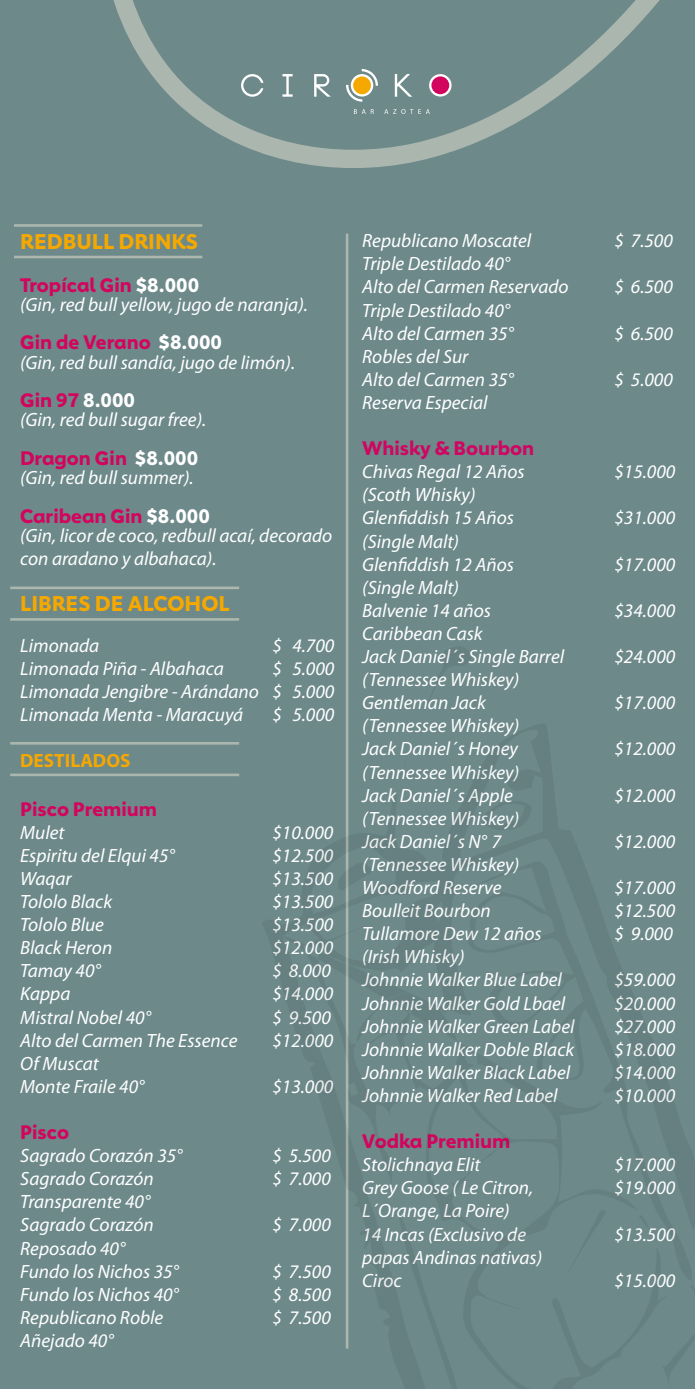
<style>
.page{position:relative;width:695px;height:1389px;background:#fff}
.page>*{position:absolute;margin:0;border:0;box-sizing:border-box;transform-origin:0 0}
.t1{font:700 21px "Carnero";color:#f5a800}
.t2{font:italic 19.25px/23.1px "Myriad Pro";color:#fff}
.t3{font:700 19.25px "Carnero";color:#d3045e}
.t4{font:700 19.25px "Carnero";color:#cf0662}
.t5{font:700 19.25px "Myriad Pro";color:#f5a800}
.s1{color:#fff}
</style>
<div class="page">
<div style="left:0;top:0;width:694px;height:1389px;background:#6d898a"></div>
<hr style="left:346px;top:234px;width:2px;height:1115px;background:#abb7ae">
<hr style="left:14px;top:224px;width:188px;height:3px;background:#abb7ae">
<hr style="left:14px;top:256px;width:188px;height:2px;background:#abb7ae">
<hr style="left:10px;top:587px;width:229px;height:2px;background:#abb7ae">
<hr style="left:10px;top:618px;width:229px;height:3px;background:#abb7ae">
<hr style="left:10px;top:742px;width:229px;height:3px;background:#abb7ae">
<hr style="left:10px;top:774px;width:229px;height:2px;background:#abb7ae">
<svg style="left:113px;top:0;width:547px;height:168px"></svg>
<svg style="left:345px;top:646px;width:4px;height:703px"></svg>
<p class="t1" style="left:20px;top:229px;width:179px">REDBULL DRINKS</p>
<p class="t3" style="left:20px;top:273px;width:180px">Tropícal Gin <span class="s1">$8.000</span></p>
<p class="t2" style="left:20px;top:293px;width:289px">(Gin, red bull yellow, jugo de naranja).</p>
<p class="t3" style="left:20px;top:331px;width:203px">Gin de Verano <span class="s1">$8.000</span></p>
<p class="t2" style="left:20px;top:351px;width:276px">(Gin, red bull sandía, jugo de limón).</p>
<p class="t3" style="left:20px;top:389px;width:116px">Gin 97 <span class="s1">8.000</span></p>
<p class="t2" style="left:20px;top:409px;width:187px">(Gin, red bull sugar free).</p>
<p class="t3" style="left:20px;top:446px;width:179px">Dragon Gin <span class="s1">$8.000</span></p>
<p class="t2" style="left:20px;top:467px;width:175px">(Gin, red bull summer).</p>
<p class="t3" style="left:20px;top:504px;width:191px">Caribean Gin <span class="s1">$8.000</span></p>
<p class="t2" style="left:20px;top:524px;width:313px">(Gin, licor de coco, redbull acaí, decorado con aradano y albahaca).</p>
<p class="t1" style="left:20px;top:591px;width:211px">LIBRES DE ALCOHOL</p>
<p class="t2" style="left:20px;top:634px;width:81px">Limonada</p>
<p class="t2" style="left:272px;top:634px;width:63px">$ 4.700</p>
<p class="t2" style="left:20px;top:657px;width:205px">Limonada Piña - Albahaca</p>
<p class="t2" style="left:20px;top:657px;width:315px;text-align:justify;text-indent:252px">$ 5.000<br>Limonada Jengibre - Arándano $ 5.000<br>Limonada Menta - Maracuyá</p>
<p class="t2" style="left:272px;top:704px;width:63px">$ 5.000</p>
<p class="t5" style="left:20px;top:750px;width:112px">DESTILADOS</p>
<p class="t3" style="left:20px;top:797px;width:138px">Pisco Premium</p>
<p class="t2" style="left:20px;top:821px;width:46px">Mulet</p>
<p class="t2" style="left:272px;top:821px;width:62px">$10.000</p>
<p class="t2" style="left:20px;top:844px;width:156px">Espiritu del Elqui 45°</p>
<p class="t2" style="left:272px;top:844px;width:62px">$12.500</p>
<p class="t2" style="left:20px;top:867px;width:53px">Waqar</p>
<p class="t2" style="left:272px;top:867px;width:62px">$13.500</p>
<p class="t2" style="left:20px;top:891px;width:93px">Tololo Black</p>
<p class="t2" style="left:272px;top:891px;width:62px">$13.500</p>
<p class="t2" style="left:20px;top:914px;width:85px">Tololo Blue</p>
<p class="t2" style="left:272px;top:914px;width:62px">$13.500</p>
<p class="t2" style="left:20px;top:937px;width:93px">Black Heron</p>
<p class="t2" style="left:272px;top:937px;width:62px">$12.000</p>
<p class="t2" style="left:20px;top:960px;width:82px">Tamay 40°</p>
<p class="t2" style="left:272px;top:960px;width:60px">$ 8.000</p>
<p class="t2" style="left:20px;top:983px;width:52px">Kappa</p>
<p class="t2" style="left:272px;top:983px;width:62px">$14.000</p>
<p class="t2" style="left:20px;top:1006px;width:132px">Mistral Nobel 40°</p>
<p class="t2" style="left:272px;top:1006px;width:60px">$ 9.500</p>
<p class="t2" style="left:20px;top:1029px;width:219px">Alto del Carmen The Essence</p>
<p class="t2" style="left:272px;top:1029px;width:62px">$12.000</p>
<p class="t2" style="left:20px;top:1052px;width:126px">Of Muscat<br>Monte Fraile 40°</p>
<p class="t2" style="left:272px;top:1075px;width:62px">$13.000</p>
<p class="t3" style="left:20px;top:1120px;width:50px">Pisco</p>
<p class="t2" style="left:20px;top:1145px;width:164px">Sagrado Corazón 35°</p>
<p class="t2" style="left:272px;top:1145px;width:60px">$ 5.500</p>
<p class="t2" style="left:20px;top:1168px;width:135px">Sagrado Corazón</p>
<p class="t2" style="left:272px;top:1168px;width:60px">$ 7.000</p>
<p class="t2" style="left:20px;top:1191px;width:135px">Transparente 40°<br>Sagrado Corazón</p>
<p class="t2" style="left:272px;top:1214px;width:60px">$ 7.000</p>
<p class="t2" style="left:20px;top:1237px;width:160px">Reposado 40°<br>Fundo los Nichos 35°</p>
<p class="t2" style="left:272px;top:1260px;width:60px">$ 7.500</p>
<p class="t2" style="left:20px;top:1283px;width:160px">Fundo los Nichos 40°</p>
<p class="t2" style="left:272px;top:1283px;width:60px">$ 8.500</p>
<p class="t2" style="left:20px;top:1306px;width:145px">Republicano Roble</p>
<p class="t2" style="left:272px;top:1306px;width:60px">$ 7.500</p>
<p class="t2" style="left:20px;top:1329px;width:95px">Añejado 40°</p>
<p class="t2" style="left:362px;top:230px;width:170px">Republicano Moscatel</p>
<p class="t2" style="left:614px;top:230px;width:60px">$ 7.500</p>
<p class="t2" style="left:362px;top:253px;width:208px">Triple Destilado 40°<br>Alto del Carmen Reservado</p>
<p class="t2" style="left:614px;top:276px;width:60px">$ 6.500</p>
<p class="t2" style="left:362px;top:299px;width:153px">Triple Destilado 40°<br>Alto del Carmen 35°</p>
<p class="t2" style="left:362px;top:345px;width:153px">Robles del Sur<br>Alto del Carmen 35°</p>
<p class="t2" style="left:614px;top:322px;width:60px">$ 6.500</p>
<p class="t2" style="left:614px;top:368px;width:60px">$ 5.000</p>
<p class="t2" style="left:362px;top:391px;width:127px">Reserva Especial</p>
<p class="t4" style="left:362px;top:436px;width:173px">Whisky &amp; Bourbon</p>
<p class="t2" style="left:362px;top:461px;width:164px">Chivas Regal 12 Años</p>
<p class="t2" style="left:614px;top:461px;width:62px">$15.000</p>
<p class="t2" style="left:362px;top:484px;width:153px">(Scoth Whisky)<br>Glenfiddish 15 Años</p>
<p class="t2" style="left:614px;top:507px;width:62px">$31.000</p>
<p class="t2" style="left:362px;top:530px;width:153px">(Single Malt)<br>Glenfiddish 12 Años</p>
<p class="t2" style="left:362px;top:576px;width:130px">(Single Malt)<br>Balvenie 14 años</p>
<p class="t2" style="left:362px;top:622px;width:203px">Caribbean Cask<br>Jack Daniel´s Single Barrel</p>
<p class="t2" style="left:362px;top:669px;width:158px">(Tennessee Whiskey)<br>Gentleman Jack</p>
<p class="t2" style="left:362px;top:715px;width:158px">(Tennessee Whiskey)<br>Jack Daniel´s Honey</p>
<p class="t2" style="left:362px;top:761px;width:158px">(Tennessee Whiskey)<br>Jack Daniel´s Apple</p>
<p class="t2" style="left:362px;top:807px;width:158px">(Tennessee Whiskey)<br>Jack Daniel´s N° 7</p>
<p class="t2" style="left:362px;top:853px;width:158px">(Tennessee Whiskey)<br>Woodford Reserve</p>
<p class="t2" style="left:614px;top:553px;width:62px">$17.000</p>
<p class="t2" style="left:614px;top:599px;width:62px">$34.000</p>
<p class="t2" style="left:614px;top:645px;width:62px">$24.000</p>
<p class="t2" style="left:614px;top:692px;width:62px">$17.000</p>
<p class="t2" style="left:614px;top:738px;width:62px">$12.000</p>
<p class="t2" style="left:614px;top:784px;width:62px">$12.000</p>
<p class="t2" style="left:614px;top:830px;width:62px">$12.000</p>
<p class="t2" style="left:614px;top:876px;width:62px">$17.000</p>
<p class="t2" style="left:362px;top:900px;width:130px">Boulleit Bourbon</p>
<p class="t2" style="left:614px;top:900px;width:62px">$12.500</p>
<p class="t2" style="left:362px;top:923px;width:181px">Tullamore Dew 12 años</p>
<p class="t2" style="left:614px;top:923px;width:60px">$ 9.000</p>
<p class="t2" style="left:362px;top:946px;width:201px">(Irish Whisky)<br>Johnnie Walker Blue Label</p>
<p class="t2" style="left:614px;top:969px;width:62px">$59.000</p>
<p class="t2" style="left:362px;top:992px;width:204px">Johnnie Walker Gold Lbael</p>
<p class="t2" style="left:614px;top:992px;width:62px">$20.000</p>
<p class="t2" style="left:362px;top:1015px;width:214px">Johnnie Walker Green Label</p>
<p class="t2" style="left:614px;top:1015px;width:62px">$27.000</p>
<p class="t2" style="left:362px;top:1038px;width:213px">Johnnie Walker Doble Black</p>
<p class="t2" style="left:614px;top:1038px;width:62px">$18.000</p>
<p class="t2" style="left:362px;top:1061px;width:209px">Johnnie Walker Black Label</p>
<p class="t2" style="left:614px;top:1061px;width:62px">$14.000</p>
<p class="t2" style="left:362px;top:1084px;width:197px">Johnnie Walker Red Label</p>
<p class="t2" style="left:614px;top:1084px;width:62px">$10.000</p>
<p class="t3" style="left:362px;top:1129px;width:150px">Vodka Premium</p>
<p class="t2" style="left:362px;top:1154px;width:120px">Stolichnaya Elit</p>
<p class="t2" style="left:614px;top:1154px;width:62px">$17.000</p>
<p class="t2" style="left:362px;top:1177px;width:172px">Grey Goose ( Le Citron,</p>
<p class="t2" style="left:614px;top:1177px;width:62px">$19.000</p>
<p class="t2" style="left:362px;top:1200px;width:165px">L´Orange, La Poire)<br>14 Incas (Exclusivo de</p>
<p class="t2" style="left:614px;top:1223px;width:62px">$13.500</p>
<p class="t2" style="left:362px;top:1246px;width:181px">papas Andinas nativas)<br>Ciroc</p>
<p class="t2" style="left:614px;top:1269px;width:62px">$15.000</p>
</div>
